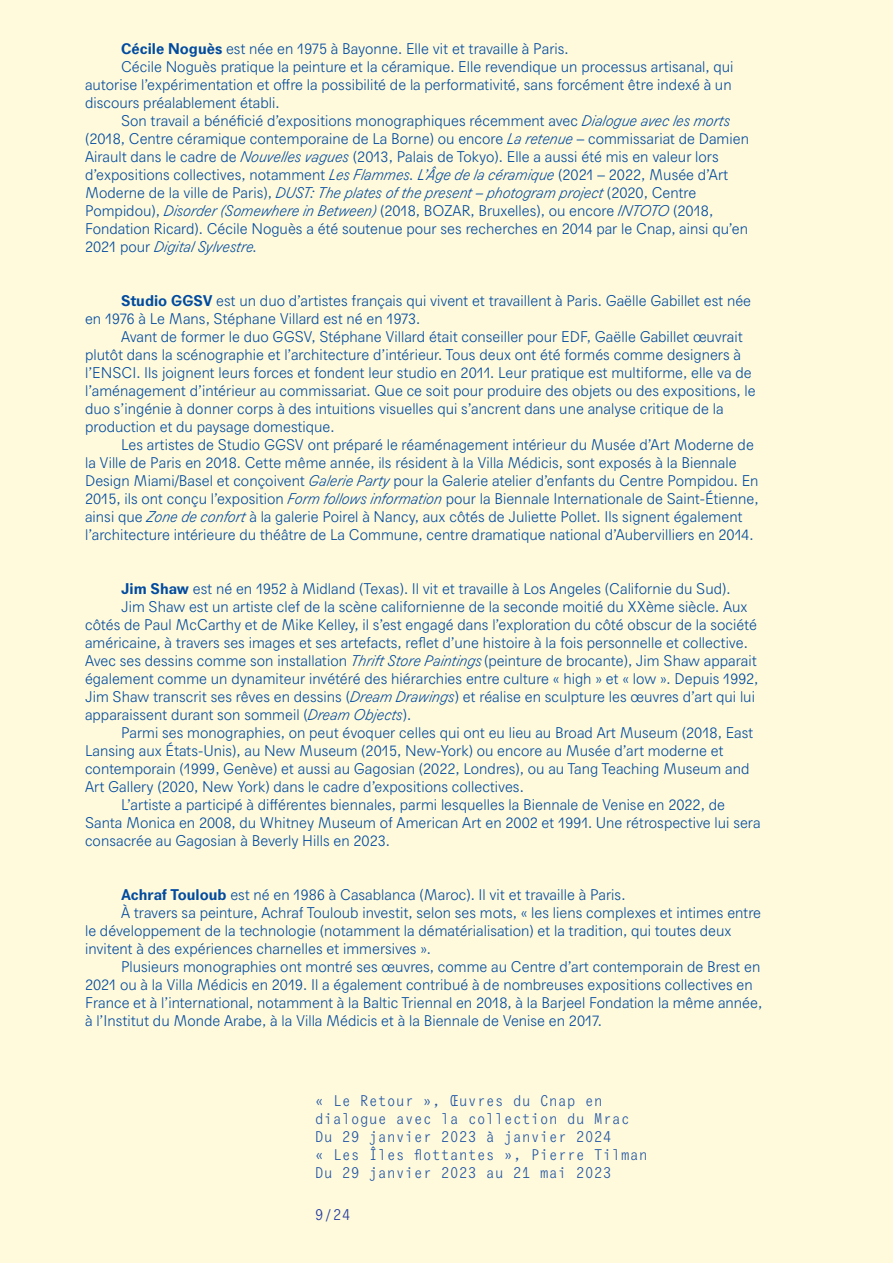
<style>
.page{position:relative;width:893px;height:1263px;background:#fffadc}
.page>*{position:absolute;margin:0;border:0;box-sizing:border-box;transform-origin:0 0}
._08_Biographie{font:300 15px/18px "Agipo";color:#004ba0}
.t1{font:15px/18px "Agipo Mono";color:#2155a5}
.t2{font:15px "Agipo Mono";color:#213aa0}
.s1{font-weight:700}
.s2{font-style:italic}
</style>
<div class="page">
<p class="_08_Biographie" style="left:121px;top:38px;width:449px"><span class="s1">Cécile Noguès</span> est née en 1975 à Bayonne. Elle vit et travaille à Paris.</p>
<p class="_08_Biographie" style="left:85px;top:56px;width:650px;text-indent:36px">Cécile Noguès pratique la peinture et la céramique. Elle revendique un processus artisanal, qui autorise l’expérimentation et offre la possibilité de la performativité, sans forcément être indexé à un discours préalablement établi.</p>
<p class="_08_Biographie" style="left:85px;top:110px;width:665px;text-indent:36px">Son travail a bénéficié d’expositions monographiques récemment avec <span class="s2">Dialogue avec les morts </span>(2018, Centre céramique contemporaine de La Borne) ou encore <span class="s2">La retenue</span> – commissariat de Damien Airault dans le cadre de <span class="s2">Nouvelles vagues</span> (2013, Palais de Tokyo). Elle a aussi été mis en valeur lors d’expositions collectives, notamment <span class="s2">Les Flammes. L’Âge de la céramique</span> (2021 – 2022, Musée d’Art Moderne de la ville de Paris), <span class="s2">DUST: The plates of the present – photogram project</span> (2020, Centre Pompidou), <span class="s2">Disorder (Somewhere in Between)</span> (2018, BOZAR, Bruxelles), ou encore <span class="s2">INTOTO</span> (2018, Fondation Ricard). Cécile Noguès a été soutenue pour ses recherches en 2014 par le Cnap, ainsi qu’en 2021 pour <span class="s2">Digital Sylvestre.</span></p>
<p class="_08_Biographie" style="left:85px;top:290px;width:668px;text-indent:36px"><span class="s1">Studio GGSV</span> est un duo d’artistes français qui vivent et travaillent à Paris. Gaëlle Gabillet est née en 1976 à Le Mans, Stéphane Villard est né en 1973.</p>
<p class="_08_Biographie" style="left:85px;top:326px;width:672px;text-indent:36px">Avant de former le duo GGSV, Stéphane Villard était conseiller pour EDF, Gaëlle Gabillet œuvrait plutôt dans la scénographie et l’architecture d’intérieur. Tous deux ont été formés comme designers à l’ENSCI. Ils joignent leurs forces et fondent leur studio en 2011. Leur pratique est multiforme, elle va de l’aménagement d’intérieur au commissariat. Que ce soit pour produire des objets ou des expositions, le duo s’ingénie à donner corps à des intuitions visuelles qui s’ancrent dans une analyse critique de la production et du paysage domestique.</p>
<p class="_08_Biographie" style="left:85px;top:434px;width:675px;text-indent:36px">Les artistes de Studio GGSV ont préparé le réaménagement intérieur du Musée d’Art Moderne de la Ville de Paris en 2018. Cette même année, ils résident à la Villa Médicis, sont exposés à la Biennale Design Miami/Basel et conçoivent <span class="s2">Galerie Party</span> pour la Galerie atelier d’enfants du Centre Pompidou. En 2015, ils ont conçu l’exposition <span class="s2">Form follows information</span> pour la Biennale Internationale de Saint-Étienne, ainsi que <span class="s2">Zone de confort</span> à la galerie Poirel à Nancy, aux côtés de Juliette Pollet. Ils signent également l’architecture intérieure du théâtre de La Commune, centre dramatique national d’Aubervilliers en 2014.</p>
<p class="_08_Biographie" style="left:121px;top:578px;width:611px"><span class="s1">Jim Shaw</span> est né en 1952 à Midland (Texas). Il vit et travaille à Los Angeles (Californie du Sud).</p>
<p class="_08_Biographie" style="left:85px;top:596px;width:675px;text-indent:36px">Jim Shaw est un artiste clef de la scène californienne de la seconde moitié du XXème siècle. Aux côtés de Paul McCarthy et de Mike Kelley, il s’est engagé dans l’exploration du côté obscur de la société américaine, à travers ses images et ses artefacts, reflet d’une histoire à la fois personnelle et collective.<br>Avec ses dessins comme son installation <span class="s2">Thrift Store Paintings</span> (peinture de brocante), Jim Shaw apparait également comme un dynamiteur invétéré des hiérarchies entre culture « high » et « low ». Depuis 1992, Jim Shaw transcrit ses rêves en dessins (<span class="s2">Dream Drawings</span>) et réalise en sculpture les œuvres d’art qui lui apparaissent durant son sommeil (<span class="s2">Dream Objects</span>).</p>
<p class="_08_Biographie" style="left:85px;top:722px;width:670px;text-indent:36px">Parmi ses monographies, on peut évoquer celles qui ont eu lieu au Broad Art Museum (2018, East Lansing aux États-Unis), au New Museum (2015, New-York) ou encore au Musée d’art moderne et contemporain (1999, Genève) et aussi au Gagosian (2022, Londres), ou au Tang Teaching Museum and Art Gallery (2020, New York) dans le cadre d’expositions collectives.</p>
<p class="_08_Biographie" style="left:85px;top:794px;width:677px;text-indent:36px">L’artiste a participé à différentes biennales, parmi lesquelles la Biennale de Venise en 2022, de<br>Santa Monica en 2008, du Whitney Museum of American Art en 2002 et 1991. Une rétrospective lui sera consacrée au Gagosian à Beverly Hills en 2023.</p>
<p class="_08_Biographie" style="left:121px;top:884px;width:506px"><span class="s1">Achraf Touloub</span> est né en 1986 à Casablanca (Maroc). Il vit et travaille à Paris.</p>
<p class="_08_Biographie" style="left:85px;top:902px;width:678px;text-indent:36px">À travers sa peinture, Achraf Touloub investit, selon ses mots, « les liens complexes et intimes entre le développement de la technologie (notamment la dématérialisation) et la tradition, qui toutes deux invitent à des expériences charnelles et immersives ».</p>
<p class="_08_Biographie" style="left:85px;top:956px;width:679px;text-indent:36px">Plusieurs monographies ont montré ses œuvres, comme au Centre d’art contemporain de Brest en 2021 ou à la Villa Médicis en 2019. Il a également contribué à de nombreuses expositions collectives en France et à l’international, notamment à la Baltic Triennal en 2018, à la Barjeel Fondation la même année, à l’Institut du Monde Arabe, à la Villa Médicis et à la Biennale de Venise en 2017.</p>
<p class="t1" style="left:315px;top:1090px;width:335px">« Le Retour », Œuvres du Cnap en dialogue avec la collection du Mrac Du 29 janvier 2023 à janvier 2024<br>« Les Îles flottantes », Pierre Tilman Du 29 janvier 2023 au 21 mai 2023</p>
<p class="t2" style="left:315px;top:1204px;width:37px">9/24</p>
</div>
